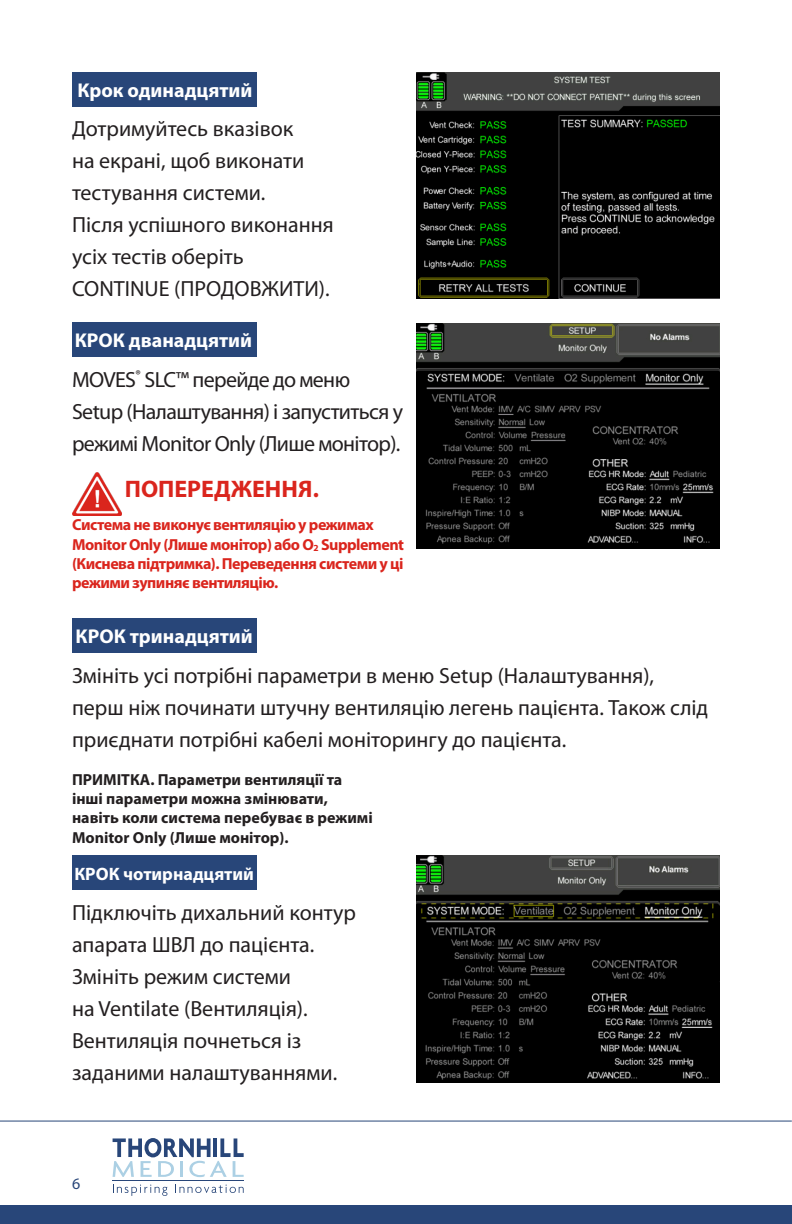
<style>
.page{position:relative;width:792px;height:1224px;background:#fff}
.page>*{position:absolute;margin:0;border:0;box-sizing:border-box;transform-origin:0 0}
.t1{font:700 24px "Myriad Pro";color:#da251d}
.t2{font:22px/32px "Myriad Pro";color:#231f20}
.t3{font:22px/32px "Myriad Pro";letter-spacing:-.03em;color:#231f20}
.t4{font:700 20px "Myriad Pro";color:#fff}
.t5{font:700 18px "Myriad Pro";color:#fff}
.t6{font:700 16px/19.2px "Myriad Pro";letter-spacing:-.03em;color:#da251d}
.t7{font:700 16px/19.2px "Myriad Pro";color:#231f20}
.t8{font:16px "Myriad Pro";color:#284679}
</style>
<div class="page">
<div style="left:0;top:1205px;width:792px;height:19px;background:#284679"></div>
<hr style="left:0;top:1121px;width:792px;height:1px;background:#284679">
<svg style="left:113px;top:1184px;width:54px;height:12px"></svg>
<svg style="left:175px;top:1184px;width:69px;height:9px"></svg>
<svg style="left:113px;top:1138px;width:131px;height:39px"></svg>
<hr style="left:113px;top:1180px;width:131px;height:1px;background:#284679">
<div style="left:72px;top:856px;width:184px;height:34px;background:#284679"></div>
<img style="left:417px;top:856px;width:303px;height:226px">
<div style="left:72px;top:72px;width:184px;height:35px;background:#284679"></div>
<img style="left:417px;top:73px;width:303px;height:225px">
<div style="left:72px;top:618px;width:184px;height:35px;background:#284679"></div>
<div style="left:72px;top:322px;width:184px;height:35px;background:#284679"></div>
<img style="left:417px;top:323px;width:303px;height:226px">
<img style="left:72px;top:472px;width:49px;height:44px">
<p class="t4" style="left:77px;top:79px;width:177px">Крок одинадцятий</p>
<p class="t2" style="left:72px;top:113px;width:263px">Дотримуйтесь вказівок<br>на екрані, щоб виконати тестування системи.<br>Після успішного виконання усіх тестів оберіть<br>CONTINUE (ПРОДОВЖИТИ).</p>
<p class="t4" style="left:75px;top:329px;width:179px">КРОК дванадцятий</p>
<p class="t3" style="left:72px;top:364px;width:333px">MOVES<sup>®</sup> SLC™ перейде до меню<br>Setup (Налаштування) і запуститься у режимі Monitor Only (Лише монітор).</p>
<p class="t1" style="left:125px;top:475px;width:196px">ПОПЕРЕДЖЕННЯ.</p>
<p class="t6" style="left:72px;top:516px;width:334px">Система не виконує вентиляцію у режимах Monitor Only (Лише монітор) або O<sub>2</sub> Supplement (Киснева підтримка). Переведення системи у ці режими зупиняє вентиляцію.</p>
<p class="t4" style="left:76px;top:625px;width:179px">КРОК тринадцятий</p>
<p class="t2" style="left:72px;top:660px;width:638px">Змініть усі потрібні параметри в меню Setup (Налаштування), перш ніж починати штучну вентиляцію легень пацієнта. Також слід приєднати потрібні кабелі моніторингу до пацієнта.</p>
<p class="t7" style="left:72px;top:770px;width:302px">ПРИМІТКА. Параметри вентиляції та інші параметри можна змінювати, навіть коли система перебуває в режимі Monitor Only (Лише монітор).</p>
<p class="t5" style="left:74px;top:863px;width:181px">КРОК чотирнадцятий</p>
<p class="t2" style="left:72px;top:897px;width:286px">Підключіть дихальний контур апарата ШВЛ до пацієнта.<br>Змініть режим системи<br>на Ventilate (Вентиляція).<br>Вентиляція почнеться із заданими налаштуваннями.</p>
<p class="t8" style="left:72px;top:1175px;width:10px">6</p>
</div>
